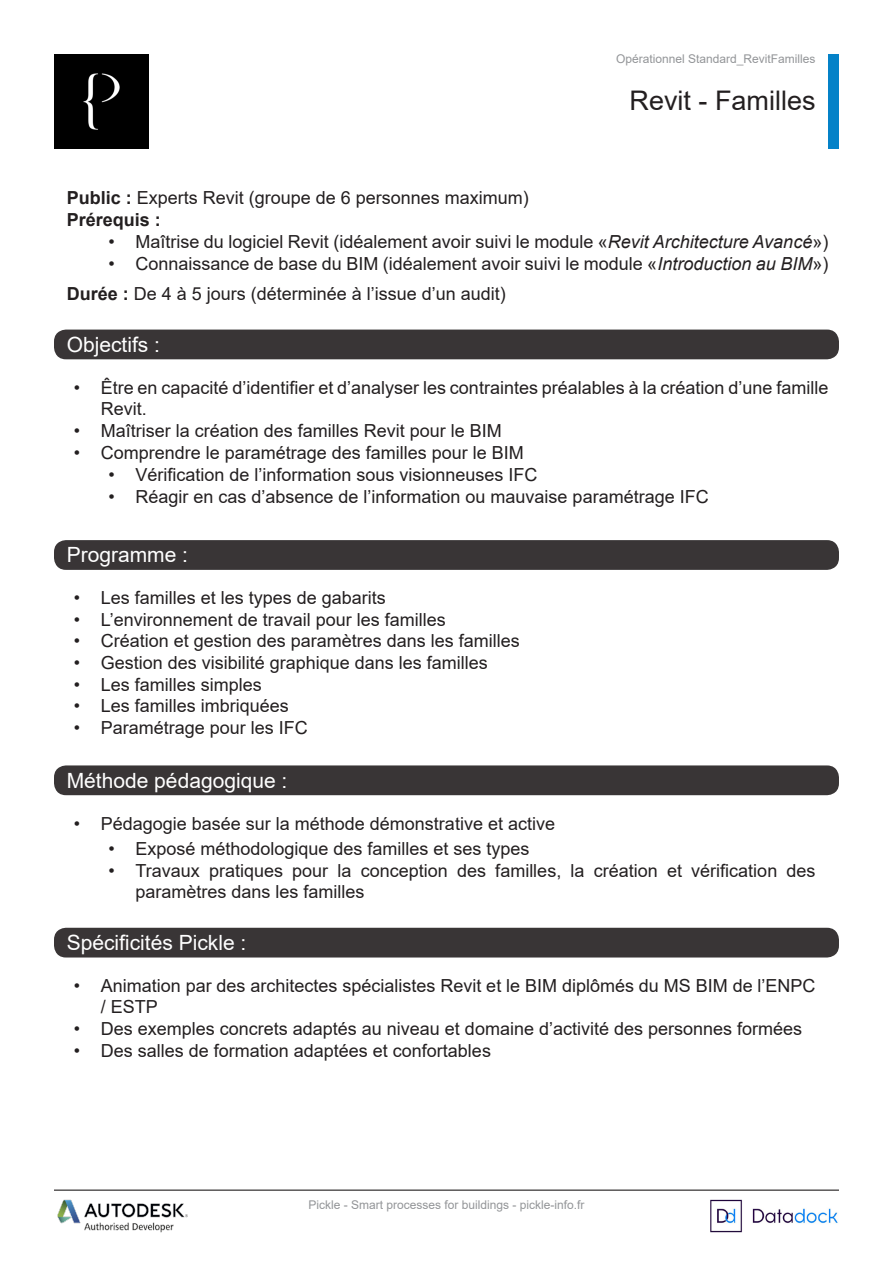
<style>
.page{position:relative;width:893px;height:1263px;background:#fff}
.page>*{position:absolute;margin:0;border:0;box-sizing:border-box;transform-origin:0 0}
.t1{font:27px "Arial";color:#231f20}
.t2{font:21px "Arial";color:#fff}
.t3{font:18px/21.6px "Arial";color:#231f20}
.t4{font:700 18px "Arial";color:#231f20}
.t5{font:12px "Arial";color:#939598}
.s1{font-weight:700}
.s2{font-style:italic}
</style>
<div class="page">
<div style="left:54px;top:540px;width:785px;height:30px;background:#393536;border-radius:12px"></div>
<div style="left:54px;top:765px;width:785px;height:30px;background:#393536;border-radius:12px"></div>
<div style="left:54px;top:928px;width:785px;height:29px;background:#393536;border-radius:12px"></div>
<div style="left:54px;top:330px;width:785px;height:29px;background:#393536;border-radius:12px"></div>
<div style="left:828px;top:54px;width:11px;height:95px;background:#0482c8"></div>
<div style="left:54px;top:54px;width:95px;height:95px;background:#000"></div>
<hr style="left:54px;top:1189px;width:785px;height:2px;background:#231f20">
<img style="left:710px;top:1199px;width:128px;height:33px">
<img style="left:57px;top:1200px;width:131px;height:32px">
<p class="t5" style="left:616px;top:50px;width:201px">Opérationnel Standard_RevitFamilles</p>
<p class="t3" style="left:67px;top:187px;width:464px"><span class="s1">Public :</span> Experts Revit (groupe de 6 personnes maximum)</p>
<p class="t4" style="left:67px;top:207px;width:96px">Prérequis :</p>
<p class="t1" style="left:630px;top:82px;width:188px">Revit - Familles</p>
<p class="t3" style="left:108px;top:231px;width:721px">• Maîtrise du logiciel Revit (idéalement avoir suivi le module «<span class="s2">Revit Architecture Avancé</span>»)</p>
<p class="t3" style="left:108px;top:253px;width:721px">• Connaissance de base du BIM (idéalement avoir suivi le module «<span class="s2">Introduction au BIM</span>»)</p>
<p class="t3" style="left:67px;top:283px;width:441px"><span class="s1">Durée :</span> De 4 à 5 jours (déterminée à l’issue d’un audit)</p>
<p class="t2" style="left:67px;top:330px;width:95px">Objectifs :</p>
<p class="t3" style="left:101px;top:376px;width:729px;text-indent:-27px">• Être en capacité d’identifier et d’analyser les contraintes préalables à la création d’une famille<br>Revit.</p>
<p class="t3" style="left:74px;top:420px;width:430px">• Maîtriser la création des familles Revit pour le BIM</p>
<p class="t3" style="left:74px;top:441px;width:452px">• Comprendre le paramétrage des familles pour le BIM</p>
<p class="t3" style="left:108px;top:464px;width:431px">• Vérification de l’information sous visionneuses IFC</p>
<p class="t3" style="left:108px;top:486px;width:602px">• Réagir en cas d’absence de l’information ou mauvaise paramétrage IFC</p>
<p class="t2" style="left:67px;top:540px;width:123px">Programme :</p>
<p class="t3" style="left:74px;top:587px;width:314px">• Les familles et les types de gabarits</p>
<p class="t3" style="left:74px;top:609px;width:374px">• L’environnement de travail pour les familles</p>
<p class="t3" style="left:74px;top:630px;width:448px">• Création et gestion des paramètres dans les familles</p>
<p class="t3" style="left:74px;top:652px;width:416px">• Gestion des visibilité graphique dans les familles</p>
<p class="t3" style="left:74px;top:673px;width:190px">• Les familles simples</p>
<p class="t3" style="left:74px;top:695px;width:217px">• Les familles imbriquées</p>
<p class="t3" style="left:74px;top:717px;width:236px">• Paramétrage pour les IFC</p>
<p class="t2" style="left:67px;top:766px;width:222px">Méthode pédagogique :</p>
<p class="t3" style="left:74px;top:812px;width:483px">• Pédagogie basée sur la méthode démonstrative et active</p>
<p class="t3" style="left:108px;top:838px;width:423px">• Exposé méthodologique des familles et ses types</p>
<p class="t3" style="left:135px;top:859px;width:682px;text-indent:-27px">• Travaux pratiques pour la conception des familles, la création et vérification des paramètres dans les familles</p>
<p class="t2" style="left:67px;top:928px;width:181px">Spécificités Pickle :</p>
<p class="t3" style="left:101px;top:975px;width:716px;text-indent:-27px">• Animation par des architectes spécialistes Revit et le BIM diplômés du MS BIM de l’ENPC / ESTP</p>
<p class="t3" style="left:74px;top:1018px;width:730px">• Des exemples concrets adaptés au niveau et domaine d’activité des personnes formées</p>
<p class="t3" style="left:74px;top:1039px;width:419px">• Des salles de formation adaptées et confortables</p>
<p class="t5" style="left:308px;top:1196px;width:278px">Pickle - Smart processes for buildings - pickle-info.fr</p>
</div>
